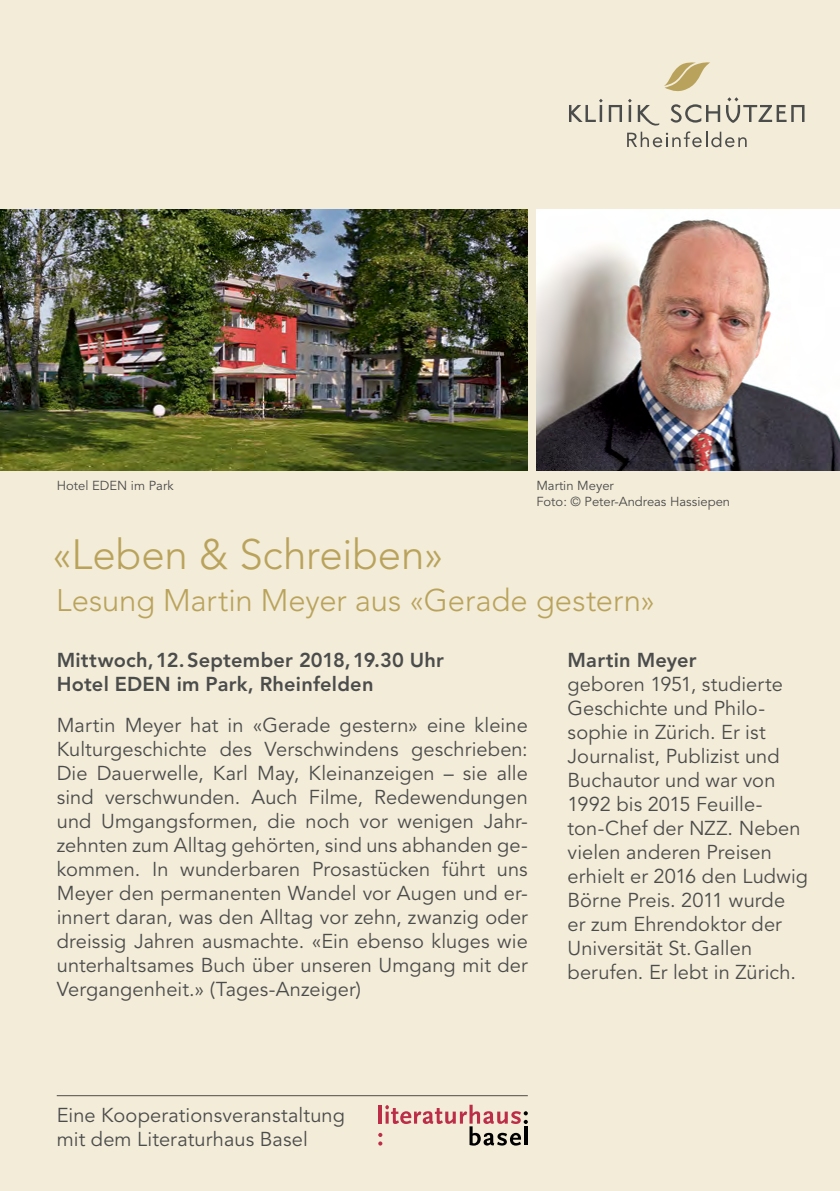
<style>
.page{position:relative;width:840px;height:1191px;background:#fff}
.page>*{position:absolute;margin:0;border:0;box-sizing:border-box;transform-origin:0 0}
.t1{font:300 42px "Avenir LT Std";letter-spacing:-.005em;color:#b9a35c}
.t2{font:300 31px "Avenir LT Std";color:#b9a35c}
.t3{font:20px/24px "Avenir LT Std";letter-spacing:.005em;color:#4b4c4c}
.t4{font:800 20px/24px "Avenir LT Std";letter-spacing:.01em;color:#4b4c4c}
.t5{font:13px/15.6px "Avenir LT Std";color:#4b4c4c}
</style>
<div class="page">
<div style="left:0;top:0;width:839px;height:1191px;background:#f3ecd8"></div>
<img style="left:536px;top:210px;width:303px;height:261px">
<svg style="left:569px;top:99px;width:33px;height:23px"></svg>
<svg style="left:608px;top:62px;width:196px;height:85px"></svg>
<svg style="left:378px;top:1104px;width:149px;height:41px"></svg>
<hr style="left:524px;top:1126px;width:3px;height:19px;background:#000">
<img style="left:0;top:210px;width:527px;height:261px">
<hr style="left:57px;top:1095px;width:470px;height:1px;background:#4b4c4c">
<p class="t5" style="left:57px;top:478px;width:118px">Hotel EDEN im Park</p>
<p class="t5" style="left:536px;top:478px;width:195px">Martin Meyer<br>Foto: © Peter-Andreas Hassiepen</p>
<h1 class="t1" style="left:52px;top:529px;width:393px">«Leben &amp; Schreiben»</h1>
<h2 class="t2" style="left:56px;top:582px;width:600px">Lesung Martin Meyer aus «Gerade gestern»</h2>
<p class="t4" style="left:57px;top:648px;width:388px">Mittwoch,12.September 2018,19.30 Uhr<br>Hotel EDEN im Park, Rheinfelden</p>
<p class="t3" style="left:57px;top:714px;width:472px;text-align:justify">Martin Meyer hat in «Gerade gestern» eine kleine Kulturgeschichte des Verschwindens geschrieben:<br>Die Dauerwelle, Karl May, Kleinanzeigen – sie alle sind verschwunden. Auch Filme, Redewendungen und Umgangsformen, die noch vor wenigen Jahr&shy;zehnten zum Alltag gehörten, sind uns abhanden ge&shy;kommen. In wunderbaren Prosastücken führt uns Meyer den permanenten Wandel vor Augen und er&shy;innert daran, was den Alltag vor zehn, zwanzig oder dreissig Jahren ausmachte. «Ein ebenso kluges wie unterhaltsames Buch über unseren Umgang mit der Vergangenheit.» (Tages-Anzeiger)</p>
<p class="t4" style="left:567px;top:648px;width:130px">Martin Meyer</p>
<p class="t3" style="left:567px;top:673px;width:242px">geboren 1951, studierte<br>Geschichte und Philo&shy;sophie in Zürich. Er ist<br>Journalist, Publizist und<br>Buchautor und war von<br>1992 bis 2015 Feuille&shy;ton-Chef der NZZ. Neben vielen anderen Preisen erhielt er 2016 den Ludwig<br>Börne Preis. 2011 wurde er zum Ehrendoktor der<br>Universität St.Gallen berufen. Er lebt in Zürich.</p>
<p class="t3" style="left:57px;top:1103px;width:289px">Eine Kooperationsveranstaltung mit dem Literaturhaus Basel</p>
</div>
